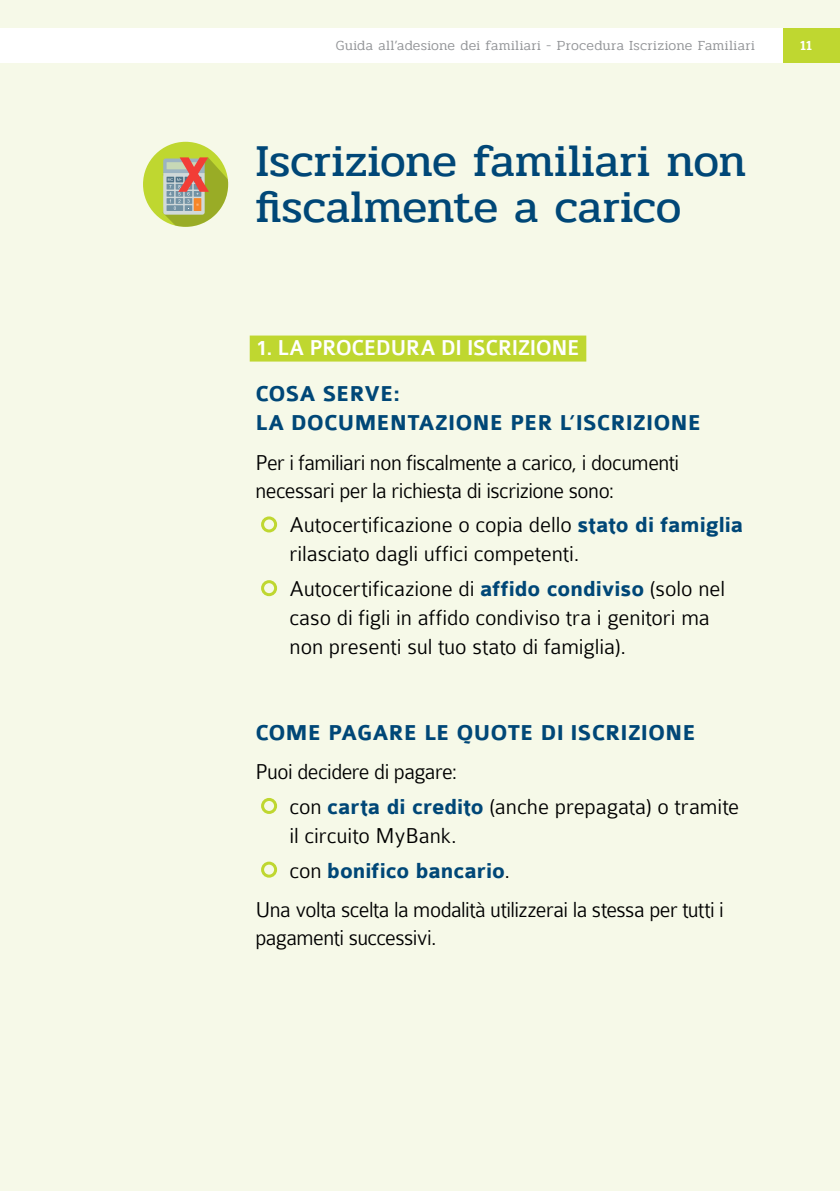
<style>
.page{position:relative;width:840px;height:1191px;background:#fff}
.page>*{position:absolute;margin:0;border:0;box-sizing:border-box;transform-origin:0 0}
.t1{font:700 53.2px "Colaborate";color:#f23d36}
.t2{font:46px/46px "Pridi";letter-spacing:-.005em;color:#004777}
.t3{font:300 23px/29px "Colaborate";letter-spacing:-.01em;color:#000}
.t4{font:700 23px/29px "Colaborate";letter-spacing:-.005em;color:#004777}
.t5{font:500 23px "Colaborate";letter-spacing:-.025em;color:#fff}
.t6{font:300 14px "Pridi";letter-spacing:.02em;color:#939598}
.t7{font:500 14px "Pridi";color:#fff}
.s1{font-weight:700;color:#004777}
</style>
<div class="page">
<div style="left:0;top:0;width:839px;height:1191px;background:#f6f9e8"></div>
<div style="left:0;top:28px;width:782px;height:34px;background:#fff"></div>
<div style="left:782px;top:28px;width:57px;height:34px;background:#bfd730"></div>
<div style="left:249px;top:335px;width:337px;height:26px;background:#bfd730"></div>
<div style="left:261px;top:516px;width:16px;height:16px;border:3px solid #bfd730;border-radius:50%"></div>
<div style="left:261px;top:580px;width:16px;height:16px;border:3px solid #bfd730;border-radius:50%"></div>
<div style="left:261px;top:798px;width:16px;height:16px;border:3px solid #bfd730;border-radius:50%"></div>
<div style="left:261px;top:861px;width:16px;height:16px;border:3px solid #bfd730;border-radius:50%"></div>
<div style="left:143px;top:142px;width:85px;height:85px;background:#bfd730;border-radius:50%"></div>
<svg style="left:162px;top:157px;width:66px;height:70px"></svg>
<h1 class="t1" style="left:177px;top:147px;width:35px">X</h1>
<p class="t6" style="left:336px;top:36px;width:420px">Guida all’adesione dei familiari - Procedura Iscrizione Familiari</p>
<p class="t7" style="left:799px;top:35px;width:13px">11</p>
<h2 class="t2" style="left:255px;top:139px;width:492px">Iscrizione familiari non fiscalmente a carico</h2>
<p class="t5" style="left:255px;top:336px;width:326px">1. LA PROCEDURA DI ISCRIZIONE</p>
<p class="t4" style="left:255px;top:380px;width:447px">COSA SERVE:<br>LA DOCUMENTAZIONE PER L’ISCRIZIONE</p>
<p class="t3" style="left:255px;top:448px;width:425px;line-height:28px">Per i familiari non fiscalmente a carico, i documenti necessari per la richiesta di iscrizione sono:</p>
<p class="t3" style="left:289px;top:511px;width:455px">Autocertificazione o copia dello <span class="s1">stato di famiglia </span>rilasciato dagli uffici competenti.</p>
<p class="t3" style="left:289px;top:574px;width:437px">Autocertificazione di <span class="s1">affido condiviso</span> (solo nel caso di figli in affido condiviso tra i genitori ma non presenti sul tuo stato di famiglia).</p>
<p class="t4" style="left:255px;top:719px;width:442px">COME PAGARE LE QUOTE DI ISCRIZIONE</p>
<p class="t3" style="left:289px;top:754px;width:451px;line-height:34.6px;text-indent:-34px">Puoi decidere di pagare:<br>con <span class="s1">carta di credito</span> (anche prepagata) o tramite</p>
<p class="t3" style="left:289px;top:818px;width:222px;line-height:34.6px">il circuito MyBank.<br>con <span class="s1">bonifico bancario</span>.</p>
<p class="t3" style="left:255px;top:895px;width:470px;line-height:28px">Una volta scelta la modalità utilizzerai la stessa per tutti i pagamenti successivi.</p>
</div>
